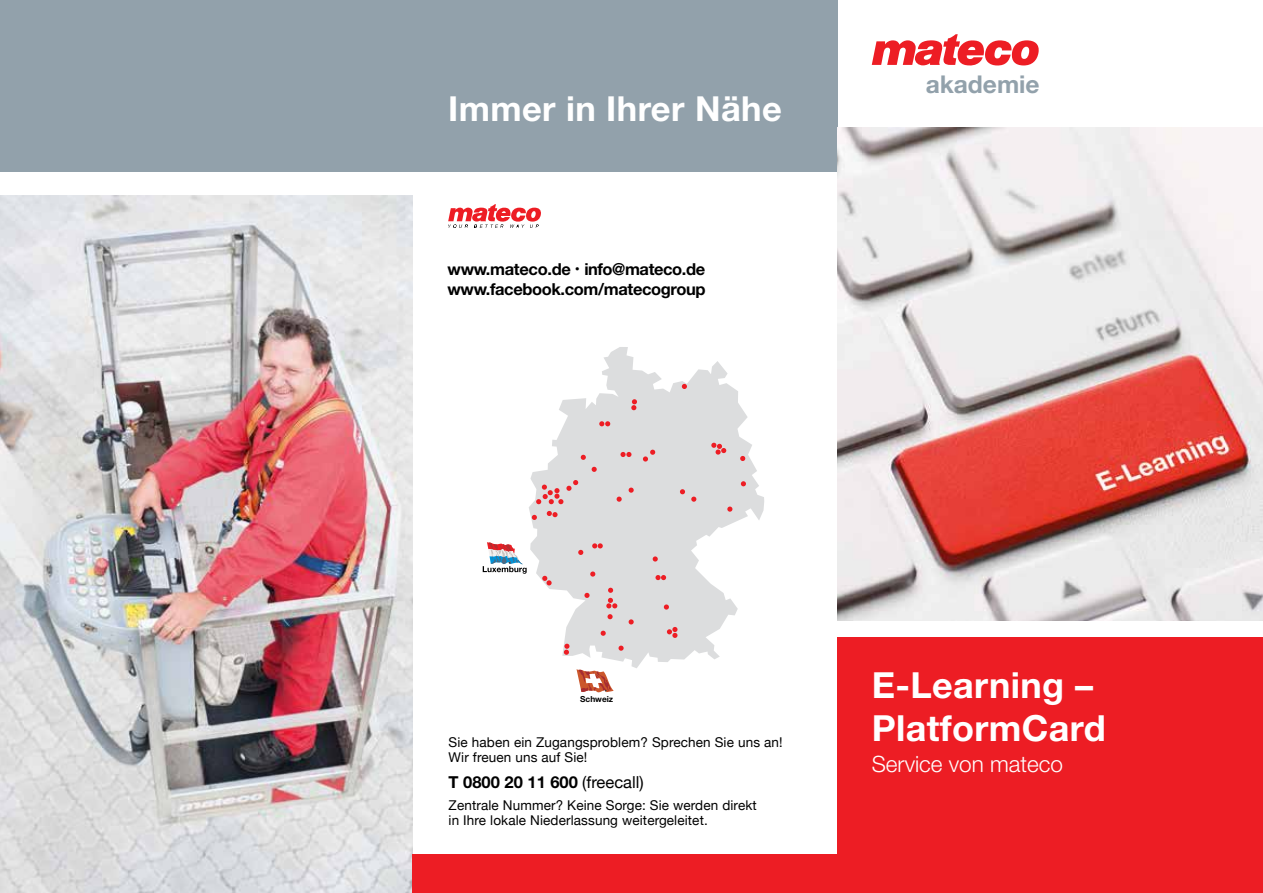
<style>
.page{position:relative;width:1263px;height:893px;background:#fff}
.page>*{position:absolute;margin:0;border:0;box-sizing:border-box;transform-origin:0 0}
.t1{font:700 36px/43.2px "Helvetica Neue LT Std";letter-spacing:.01em;color:#fff}
.t2{font:700 34.5px "Helvetica Neue LT Std";letter-spacing:.01em;color:#fff}
.t3{font:700 24.6px "Helvetica Neue LT Std";color:#92a1ab}
.t4{font:300 22.5px "Helvetica Neue";color:#fff}
.t5{font:700 16.5px/19.2px "Helvetica Neue LT Std";letter-spacing:-.025em;color:#000}
.t6{font:700 16.5px "Helvetica Neue LT Std";color:#000}
.t7{font:13.5px/14.7px "Helvetica Neue";letter-spacing:.01em;color:#000}
.t8{font:700 8.25px "Helvetica Neue LT Std";color:#000}
.s1{font-family:"Helvetica Neue";font-weight:400}
</style>
<div class="page">
<div style="left:412px;top:0;width:426px;height:172px;background:#92a1ab"></div>
<svg style="left:529px;top:347px;width:235px;height:321px;fill:#dcddde"></svg>
<svg style="left:682px;top:384px;width:5px;height:5px"></svg>
<svg style="left:680px;top:489px;width:5px;height:5px"></svg>
<svg style="left:691px;top:497px;width:5px;height:5px"></svg>
<svg style="left:629px;top:488px;width:5px;height:5px"></svg>
<svg style="left:617px;top:497px;width:5px;height:5px"></svg>
<svg style="left:653px;top:556px;width:5px;height:6px"></svg>
<svg style="left:592px;top:467px;width:5px;height:5px"></svg>
<svg style="left:581px;top:455px;width:5px;height:5px"></svg>
<svg style="left:590px;top:571px;width:5px;height:6px"></svg>
<svg style="left:584px;top:593px;width:5px;height:5px"></svg>
<svg style="left:629px;top:619px;width:5px;height:5px"></svg>
<svg style="left:607px;top:614px;width:6px;height:5px"></svg>
<svg style="left:667px;top:627px;width:10px;height:11px"></svg>
<svg style="left:618px;top:646px;width:6px;height:5px"></svg>
<svg style="left:578px;top:550px;width:5px;height:5px"></svg>
<svg style="left:532px;top:515px;width:5px;height:5px"></svg>
<svg style="left:711px;top:443px;width:15px;height:12px"></svg>
<svg style="left:643px;top:450px;width:12px;height:12px"></svg>
<svg style="left:599px;top:421px;width:11px;height:5px"></svg>
<svg style="left:727px;top:507px;width:5px;height:5px"></svg>
<svg style="left:741px;top:481px;width:5px;height:5px"></svg>
<svg style="left:740px;top:456px;width:5px;height:5px"></svg>
<svg style="left:542px;top:576px;width:10px;height:9px"></svg>
<svg style="left:655px;top:575px;width:11px;height:5px"></svg>
<svg style="left:606px;top:588px;width:11px;height:20px"></svg>
<svg style="left:547px;top:511px;width:11px;height:6px"></svg>
<svg style="left:620px;top:452px;width:11px;height:5px"></svg>
<svg style="left:536px;top:480px;width:42px;height:24px"></svg>
<svg style="left:631px;top:399px;width:6px;height:11px"></svg>
<svg style="left:592px;top:543px;width:11px;height:5px"></svg>
<svg style="left:664px;top:604px;width:5px;height:6px"></svg>
<svg style="left:601px;top:631px;width:5px;height:5px"></svg>
<svg style="left:564px;top:644px;width:5px;height:11px"></svg>
<svg style="left:483px;top:542px;width:44px;height:32px"></svg>
<svg style="left:576px;top:669px;width:38px;height:23px"></svg>
<img style="left:0;top:196px;width:412px;height:697px">
<div style="left:838px;top:638px;width:425px;height:255px;background:#ed1d24"></div>
<div style="left:412px;top:854px;width:438px;height:39px;background:#ed1d24"></div>
<div style="left:0;top:0;width:412px;height:172px;background:#92a1ab"></div>
<svg style="left:872px;top:34px;width:167px;height:32px"></svg>
<img style="left:838px;top:128px;width:425px;height:493px">
<svg style="left:448px;top:204px;width:93px;height:24px"></svg>
<h2 class="t2" style="left:448px;top:88px;width:335px">Immer in Ihrer Nähe</h2>
<p class="t5" style="left:448px;top:260px;width:259px">www.mateco.de <sup>•</sup> info@mateco.de www.facebook.com/matecogroup</p>
<h3 class="t3" style="left:926px;top:69px;width:116px">akademie</h3>
<p class="t8" style="left:580px;top:694px;width:35px">Schweiz</p>
<p class="t7" style="left:449px;top:735px;width:335px">Sie haben ein Zugangsproblem? Sprechen Sie uns an!<br>Wir freuen uns auf Sie!</p>
<p class="t6" style="left:449px;top:772px;width:197px">T 0800 20 11 600 <span class="s1">(freecall)</span></p>
<p class="t7" style="left:449px;top:798px;width:310px">Zentrale Nummer? Keine Sorge: Sie werden direkt in Ihre lokale Niederlassung weitergeleitet.</p>
<h1 class="t1" style="left:872px;top:662px;width:235px">E-Learning –<br>PlatformCard</h1>
<h3 class="t4" style="left:872px;top:750px;width:193px">Service von mateco</h3>
</div>
